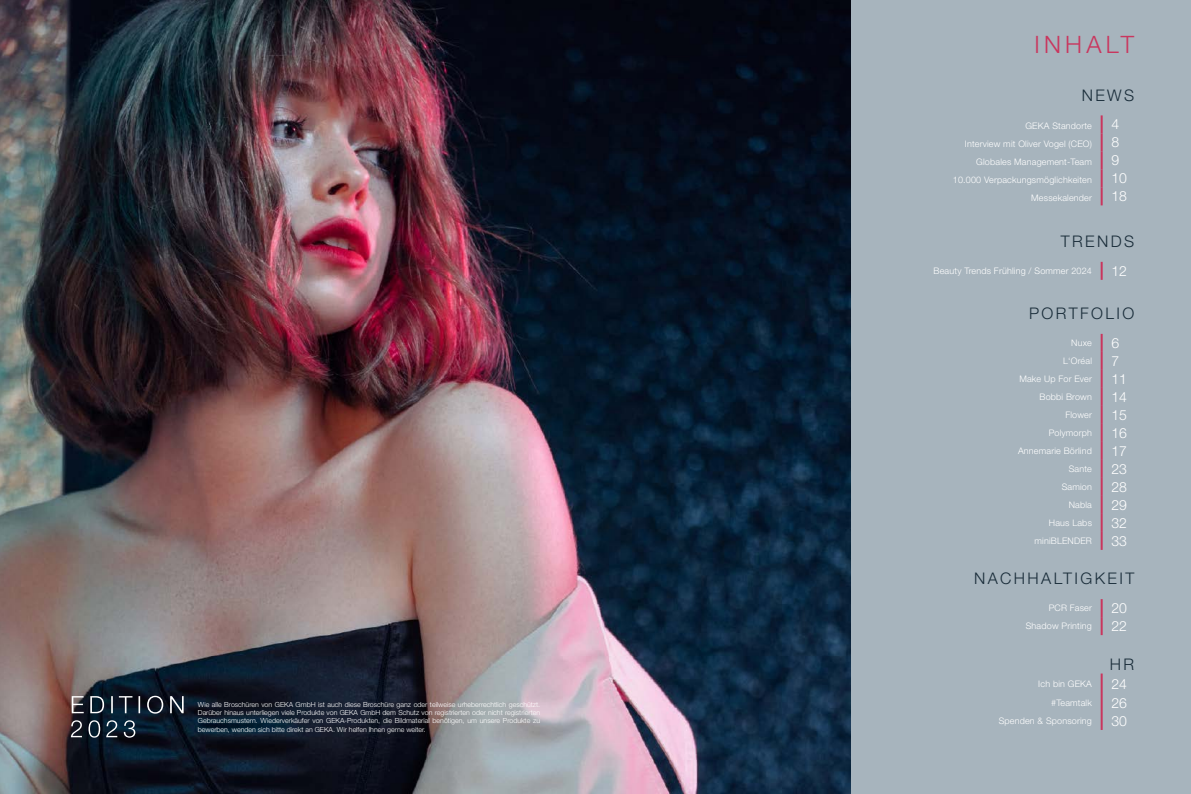
<style>
.page{position:relative;width:1191px;height:794px;background:#fff}
.page>*{position:absolute;margin:0;border:0;box-sizing:border-box;transform-origin:0 0}
.t1{font:300 24px "Helvetica Neue LT Pro";letter-spacing:.18em;color:#c9365e}
.t2{font:300 16px "Helvetica Neue LT Pro";letter-spacing:.15em;color:#192c39}
.t3{font:300 14px "Helvetica Neue LT Pro";color:#fff}
.t4{font:300 9px "Helvetica Neue LT Pro";letter-spacing:.02em;color:#fff}
.t5{font:300 7px/8.4px "Helvetica Neue LT Pro";color:#fff;text-align:justify}
</style>
<div class="page">
<img style="left:0;top:0;width:851px;height:794px">
<div style="left:851px;top:0;width:340px;height:794px;background:#a7b4bd"></div>
<svg style="left:71px;top:720px;width:64px;height:17px"></svg>
<svg style="left:72px;top:696px;width:112px;height:17px;background:#3e4651"></svg>
<svg style="left:1100px;top:115px;width:2px;height:90px"></svg>
<svg style="left:1100px;top:262px;width:2px;height:18px"></svg>
<svg style="left:1100px;top:334px;width:2px;height:216px"></svg>
<svg style="left:1100px;top:599px;width:2px;height:36px"></svg>
<hr style="left:1100px;top:673px;width:2px;height:21px;background:#c9365e">
<svg style="left:1100px;top:694px;width:2px;height:36px"></svg>
<p class="t5" style="left:198px;top:700px;width:344px">Wie alle Broschüren von GEKA GmbH ist auch diese Broschüre ganz oder teilweise urheberrechtlich geschützt.<br>Darüber hinaus unterliegen viele Produkte von GEKA GmbH dem Schutz von registrierten oder nicht registrierten Gebrauchsmustern. Wiederverkäufer von GEKA-Produkten, die Bildmaterial benötigen, um unsere Produkte zu bewerben, wenden sich bitte direkt an GEKA. Wir helfen Ihnen gerne weiter.</p>
<h1 class="t1" style="left:1034px;top:29px;width:101px">INHALT</h1>
<h2 class="t2" style="left:1081px;top:85px;width:54px">NEWS</h2>
<p class="t4" style="left:1025px;top:121px;width:68px">GEKA Standorte</p>
<h3 class="t3" style="left:1111px;top:116px;width:9px">4</h3>
<p class="t4" style="left:964px;top:139px;width:129px">Interview mit Oliver Vogel (CEO)</p>
<h3 class="t3" style="left:1111px;top:134px;width:9px">8</h3>
<p class="t4" style="left:976px;top:157px;width:117px">Globales Management-Team</p>
<h3 class="t3" style="left:1111px;top:152px;width:9px">9</h3>
<p class="t4" style="left:952px;top:175px;width:141px">10.000 Verpackungsmöglichkeiten</p>
<h3 class="t3" style="left:1111px;top:170px;width:17px">10</h3>
<p class="t4" style="left:1031px;top:193px;width:62px">Messekalender</p>
<h3 class="t3" style="left:1111px;top:188px;width:17px">18</h3>
<h2 class="t2" style="left:1060px;top:231px;width:75px">TRENDS</h2>
<p class="t4" style="left:933px;top:265px;width:160px">Beauty Trends Frühling / Sommer 2024</p>
<h3 class="t3" style="left:1111px;top:262px;width:17px">12</h3>
<h2 class="t2" style="left:1029px;top:303px;width:107px">PORTFOLIO</h2>
<p class="t4" style="left:1071px;top:337px;width:22px">Nuxe</p>
<h3 class="t3" style="left:1111px;top:334px;width:9px">6</h3>
<p class="t4" style="left:1063px;top:355px;width:30px">L‘Oréal</p>
<h3 class="t3" style="left:1111px;top:352px;width:9px">7</h3>
<p class="t4" style="left:1019px;top:373px;width:74px">Make Up For Ever</p>
<h3 class="t3" style="left:1111px;top:370px;width:17px">11</h3>
<p class="t4" style="left:1039px;top:391px;width:54px">Bobbi Brown</p>
<h3 class="t3" style="left:1111px;top:388px;width:17px">14</h3>
<p class="t4" style="left:1065px;top:409px;width:28px">Flower</p>
<h3 class="t3" style="left:1111px;top:406px;width:17px">15</h3>
<p class="t4" style="left:1048px;top:427px;width:45px">Polymorph</p>
<h3 class="t3" style="left:1111px;top:424px;width:17px">16</h3>
<p class="t4" style="left:1018px;top:445px;width:75px">Annemarie Börlind</p>
<h3 class="t3" style="left:1111px;top:442px;width:17px">17</h3>
<p class="t4" style="left:1068px;top:463px;width:25px">Sante</p>
<h3 class="t3" style="left:1111px;top:460px;width:17px">23</h3>
<p class="t4" style="left:1061px;top:481px;width:32px">Samion</p>
<h3 class="t3" style="left:1111px;top:478px;width:17px">28</h3>
<p class="t4" style="left:1068px;top:499px;width:25px">Nabla</p>
<h3 class="t3" style="left:1111px;top:496px;width:17px">29</h3>
<p class="t4" style="left:1048px;top:517px;width:45px">Haus Labs</p>
<h3 class="t3" style="left:1111px;top:514px;width:17px">32</h3>
<p class="t4" style="left:1034px;top:535px;width:59px">miniBLENDER</p>
<h3 class="t3" style="left:1111px;top:532px;width:17px">33</h3>
<h2 class="t2" style="left:974px;top:569px;width:162px">NACHHALTIGKEIT</h2>
<p class="t4" style="left:1048px;top:602px;width:45px">PCR Faser</p>
<h3 class="t3" style="left:1111px;top:599px;width:17px">20</h3>
<p class="t4" style="left:1025px;top:620px;width:68px">Shadow Printing</p>
<h3 class="t3" style="left:1111px;top:617px;width:17px">22</h3>
<h2 class="t2" style="left:1110px;top:654px;width:26px">HR</h2>
<p class="t4" style="left:1038px;top:678px;width:55px">Ich bin GEKA</p>
<h3 class="t3" style="left:1111px;top:675px;width:17px">24</h3>
<p class="t4" style="left:1051px;top:697px;width:42px">#Teamtalk</p>
<h3 class="t3" style="left:1111px;top:694px;width:17px">26</h3>
<p class="t4" style="left:998px;top:715px;width:95px">Spenden &amp; Sponsoring</p>
<h3 class="t3" style="left:1111px;top:712px;width:17px">30</h3>
</div>
